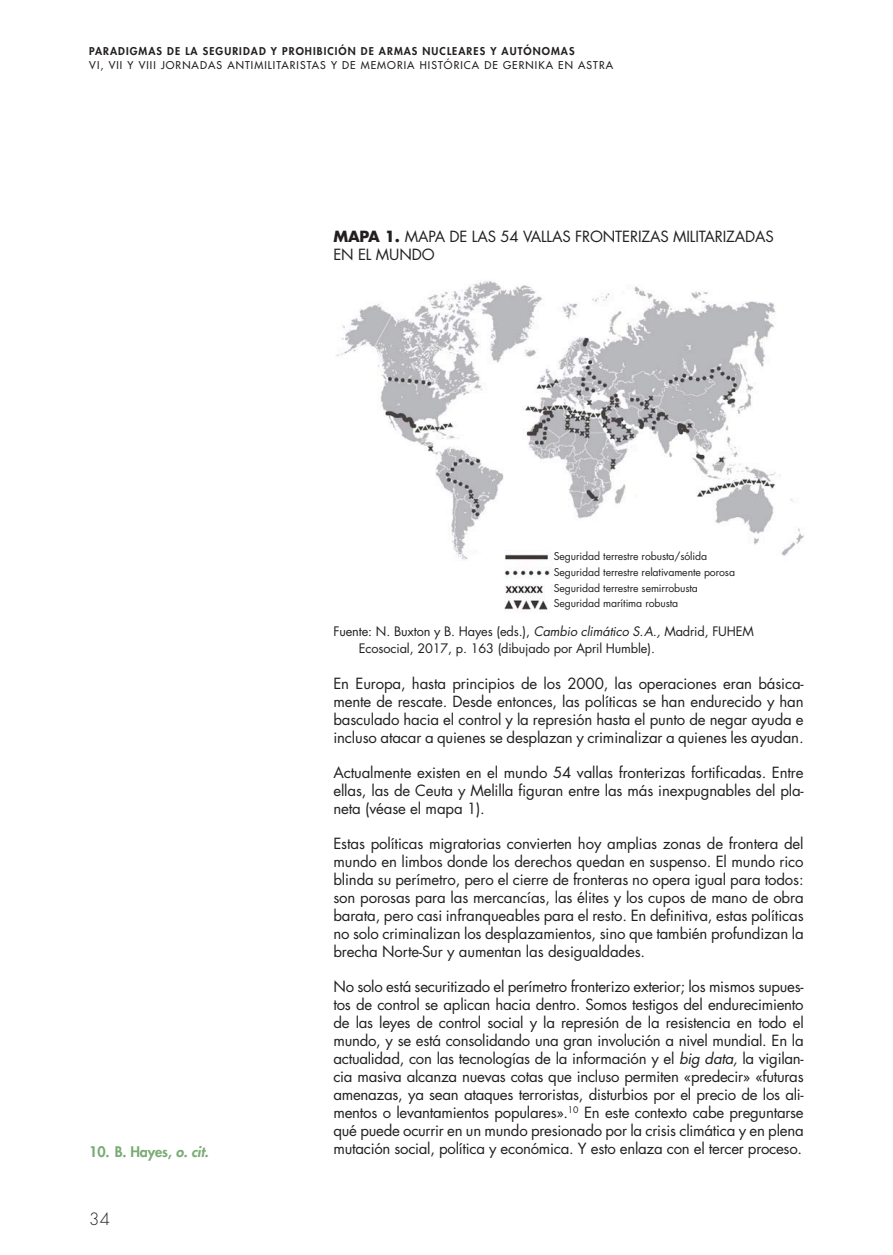
<style>
.page{position:relative;width:893px;height:1255px;background:#fff}
.page>*{position:absolute;margin:0;border:0;box-sizing:border-box;transform-origin:0 0}
.t1{font:300 16.5px "Futura";color:#231f20}
.t2{font:15px/18px "Futura";letter-spacing:-.01em;color:#231f20;text-align:justify}
.t3{font:800 14.25px "Futura";letter-spacing:-.01em;color:#78ac74}
.t4{font:12.75px/16.5px "Futura";letter-spacing:-.01em;color:#231f20}
.t5{font:10.5px/15.8px "Futura";letter-spacing:-.01em;color:#231f20}
.t6{font:10.5px "Futura";letter-spacing:.1em;color:#231f20}
.t7{font:800 10.5px "Futura";letter-spacing:.1em;color:#231f20}
.s1{font-weight:700}
.s2{font-style:italic}
</style>
<div class="page">
<img style="left:336px;top:281px;width:468px;height:329px">
<div style="left:554px;top:552px;width:192px;height:61px;background:#fff"></div>
<p class="t7" style="left:89px;top:44px;width:487px">PARADIGMAS DE LA SEGURIDAD Y PROHIBICIÓN DE ARMAS NUCLEARES Y AUTÓNOMAS</p>
<p class="t6" style="left:89px;top:59px;width:525px">VI, VII Y VIII JORNADAS ANTIMILITARISTAS Y DE MEMORIA HISTÓRICA DE GERNIKA EN ASTRA</p>
<p class="t2" style="left:333px;top:227px;width:442px"><span class="s1">MAPA 1.</span> MAPA DE LAS 54 VALLAS FRONTERIZAS MILITARIZADAS<br>EN EL MUNDO</p>
<p class="t5" style="left:554px;top:548px;width:183px">Seguridad terrestre robusta/sólida Seguridad terrestre relativamente porosa Seguridad terrestre semirrobusta Seguridad marítima robusta</p>
<p class="t3" style="left:89px;top:1142px;width:121px">10. B. Hayes, <span class="s2">o. cit.</span></p>
<p class="t1" style="left:89px;top:1208px;width:22px">34</p>
<p class="t4" style="left:359px;top:623px;width:397px;text-indent:-26px">Fuente: N. Buxton y B. Hayes (eds.), <span class="s2">Cambio climático S.A.,</span> Madrid, FUHEM<br>Ecosocial, 2017, p. 163 (dibujado por April Humble).</p>
<p class="t2" style="left:333px;top:674px;width:472px">En Europa, hasta principios de los 2000, las operaciones eran básica&shy;mente de rescate. Desde entonces, las políticas se han endurecido y han basculado hacia el control y la represión hasta el punto de negar ayuda e incluso atacar a quienes se desplazan y criminalizar a quienes les ayudan<span class="s2">.</span></p>
<p class="t2" style="left:333px;top:763px;width:472px">Actualmente existen en el mundo 54 vallas fronterizas fortificadas. Entre ellas, las de Ceuta y Melilla figuran entre las más inexpugnables del pla&shy;neta (véase el mapa 1).</p>
<p class="t2" style="left:333px;top:834px;width:472px">Estas políticas migratorias convierten hoy amplias zonas de frontera del mundo en limbos donde los derechos quedan en suspenso. El mundo rico blinda su perímetro, pero el cierre de fronteras no opera igual para todos: son porosas para las mercancías, las élites y los cupos de mano de obra barata, pero casi infranqueables para el resto. En definitiva, estas políticas no solo criminalizan los desplazamientos, sino que también profundizan la brecha Norte-Sur y aumentan las desigualdades.</p>
<p class="t2" style="left:333px;top:977px;width:472px">No solo está securitizado el perímetro fronterizo exterior; los mismos supues&shy;tos de control se aplican hacia dentro. Somos testigos del endurecimiento de las leyes de control social y la represión de la resistencia en todo el mundo, y se está consolidando una gran involución a nivel mundial. En la actualidad, con las tecnologías de la información y el <span class="s2">big data,</span> la vigilan&shy;cia masiva alcanza nuevas cotas que incluso permiten «predecir» «futuras amenazas, ya sean ataques terroristas, disturbios por el precio de los ali&shy;mentos o levantamientos populares».<sup>10</sup> En este contexto cabe preguntarse qué puede ocurrir en un mundo presionado por la crisis climática y en plena mutación social, política y económica. Y esto enlaza con el tercer proceso.</p>
</div>
